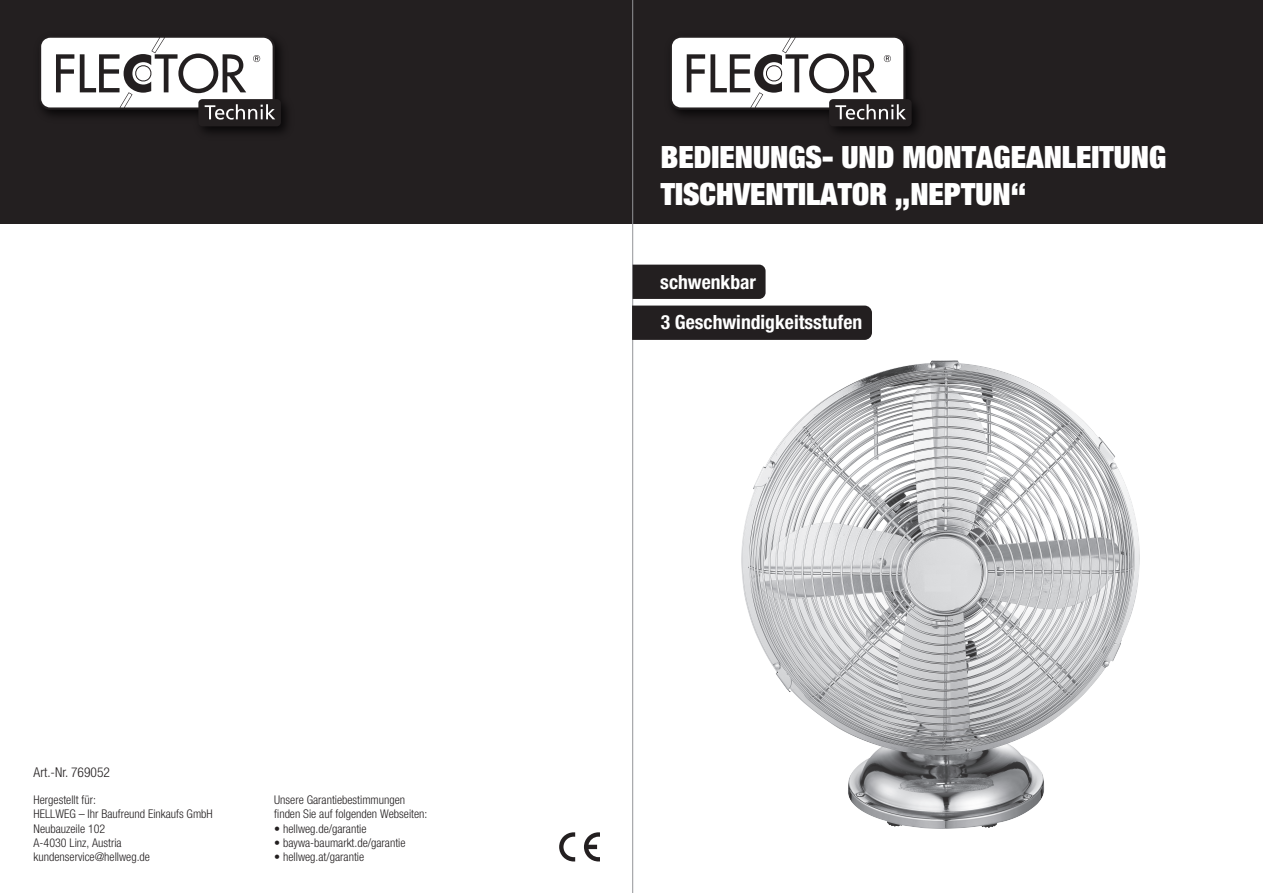
<style>
.page{position:relative;width:1263px;height:893px;background:#fff}
.page>*{position:absolute;margin:0;border:0;box-sizing:border-box;transform-origin:0 0}
.t1{font:900 condensed 30.75px/36.9px "Helvetica Neue LT Pro";color:#fff}
.t2{font:700 condensed 19.65px "Helvetica Neue LT Pro";color:#fff}
.t3{font:300 condensed 13.5px "Helvetica Neue LT Pro";color:#231f20}
.t4{font:300 condensed 12px/14.4px "Helvetica Neue LT Pro";color:#231f20}
</style>
<div class="page">
<div style="left:0;top:0;width:631px;height:223px;background:#231f20"></div>
<div style="left:631px;top:0;width:632px;height:223px;background:#231f20"></div>
<svg style="left:559px;top:832px;width:41px;height:29px"></svg>
<hr style="left:632px;top:0;width:1px;height:893px;background:#939598">
<svg style="left:39px;top:36px;width:242px;height:90px"></svg>
<svg style="left:670px;top:36px;width:242px;height:90px"></svg>
<img style="left:741px;top:360px;width:398px;height:468px">
<div style="left:632px;top:306px;width:240px;height:34px;background:#231f20"></div>
<div style="left:633px;top:265px;width:132px;height:34px;background:#231f20"></div>
<p class="t3" style="left:34px;top:765px;width:78px">Art.-Nr. 769052</p>
<p class="t4" style="left:34px;top:792px;width:181px">Hergestellt für:<br>HELLWEG – Ihr Baufreund Einkaufs GmbH<br>Neubauzeile 102<br>A-4030 Linz, Austria kundenservice@hellweg.de</p>
<p class="t4" style="left:274px;top:792px;width:155px">Unsere Garantiebestimmungen finden Sie auf folgenden Webseiten:</p>
<p class="t4" style="left:274px;top:821px;width:94px">• hellweg.de/garantie</p>
<p class="t4" style="left:274px;top:835px;width:133px">• baywa-baumarkt.de/garantie</p>
<p class="t4" style="left:274px;top:850px;width:92px">• hellweg.at/garantie</p>
<h1 class="t1" style="left:661px;top:138px;width:507px">BEDIENUNGS- UND MONTAGEANLEITUNG<br>TISCHVENTILATOR „NEPTUN“</h1>
<h2 class="t2" style="left:660px;top:270px;width:97px">schwenkbar</h2>
<h2 class="t2" style="left:661px;top:311px;width:203px">3 Geschwindigkeitsstufen</h2>
</div>
